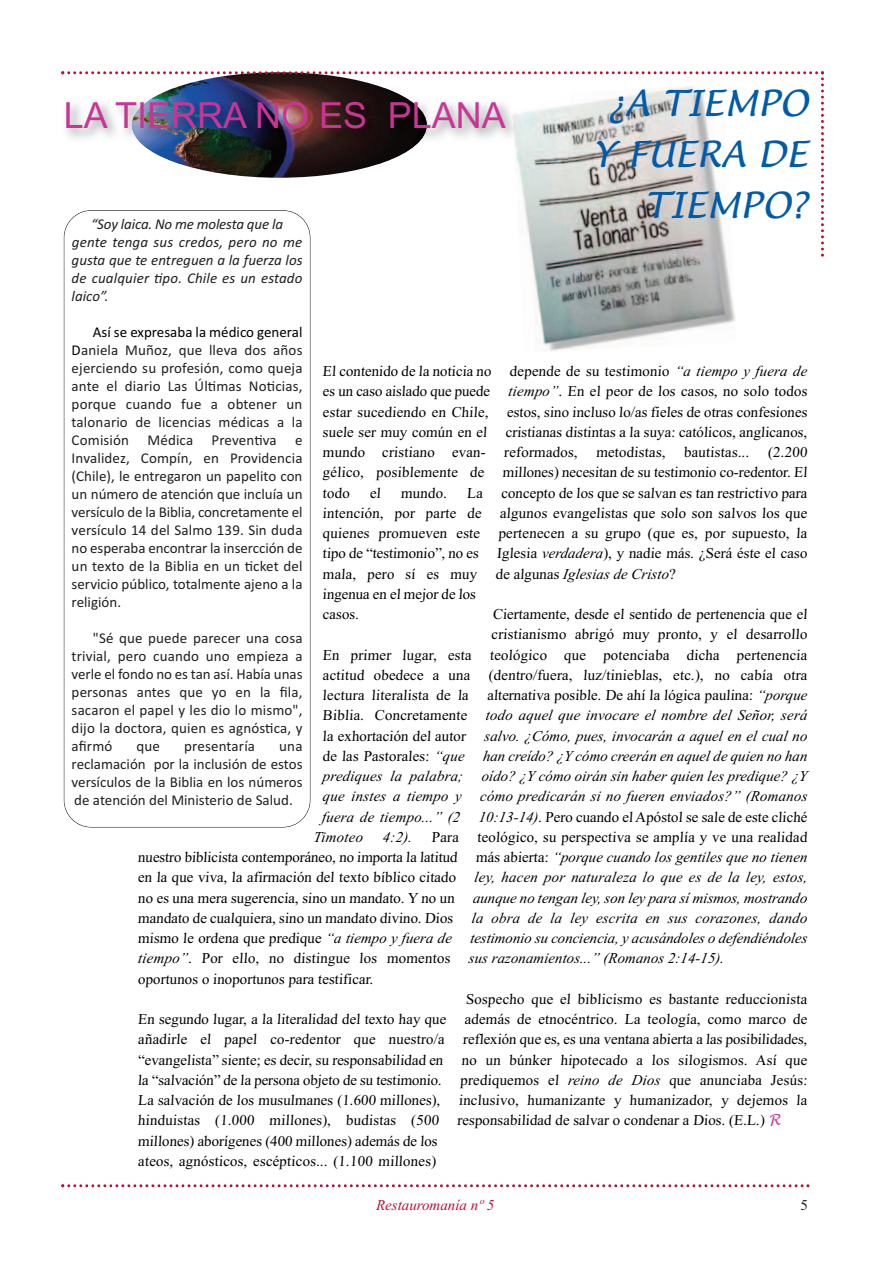
<style>
.page{position:relative;width:893px;height:1263px;background:#fff}
.page>*{position:absolute;margin:0;border:0;box-sizing:border-box;transform-origin:0 0}
.t1{font:italic 36px/51px "Lucida Casual";color:#015ba9;text-align:right}
.t2{font:36px "Arial";color:#ca3595}
.t3{font:15px/20.2px "Times New Roman";letter-spacing:.01em;color:#000}
.t4{font:15px/18px "Calibri";color:#231f20;text-align:justify}
.t5{font:italic 15px "Times New Roman";color:#000}
.t6{font:italic 15px/18px "Calibri";color:#231f20}
.t7{font:italic 15px "Times New Roman";color:#b90f36}
.t8{font:15px "Times New Roman";color:#231f20}
.s1{color:#000}
.s2{font-style:italic}
.s3{font-style:normal}
.s4{font-family:"TR Lucida Handwriting";font-style:italic;color:#ca3595}
</style>
<div class="page">
<img style="left:532px;top:257px;width:204px;height:94px">
<svg style="left:61px;top:1184px;width:748px;height:3px"></svg>
<svg style="left:61px;top:71px;width:763px;height:186px"></svg>
<div style="left:64px;top:210px;width:246px;height:617px;border:1px solid #000;border-radius:27px"></div>
<h1 class="t1" style="left:592px;top:78px;width:217px">¿A TIEMPO<br>Y FUERA DE<br>TIEMPO?</h1>
<h1 class="t2" style="left:64px;top:95px;width:444px">LA TIERRA NO ES PLANA</h1>
<p class="t6" style="left:72px;top:215px;width:232px;text-indent:20px">“Soy laica. No me molesta que la gente tenga sus credos, pero no me gusta que te entreguen a la fuerza los de cualquier tipo. Chile es un estado laico”.</p>
<p class="t4" style="left:72px;top:323px;width:232px;text-indent:21px"><span class="s1">Así se expresaba la médico general D</span>aniela Muñoz, que lleva dos años ejerciendo su profesión, como queja ante el diario Las Últimas Noticias, porque cuando fue a obtener un talonario de licencias médicas a la Comisión Médica Preventiva e Invalidez, Compín, en Providencia (Chile), le entregaron un papelito con un número de atención que incluía un versículo de la Biblia, concretamente el versículo 14 del Salmo 139. Sin duda no esperaba encontrar la insercción de un texto de la Biblia en un ticket del servicio público, totalmente ajeno a la religión.</p>
<p class="t4" style="left:72px;top:629px;width:232px;text-indent:21px">"Sé que puede parecer una cosa trivial, pero cuando uno empieza a verle el fondo no es tan así. Había unas personas antes que yo en la fila, sacaron el papel y les dio lo mismo", dijo la doctora, quien es agnóstica, y afirmó</p>
<p class="t3" style="left:323px;top:361px;width:172px">El contenido de la noticia no es un caso aislado que puede estar sucediendo en Chile, suele ser muy común en el mundo cristiano evan&shy;gélico, posiblemente de todo el mundo. La intención, por parte de quienes promueven este tipo de “testimonio”, no es mala, pero sí es muy ingenua en el mejor de los casos.</p>
<p class="t3" style="left:323px;top:644px;width:152px">En primer lugar, esta</p>
<p class="t3" style="left:323px;top:665px;width:150px">actitud obedece a una</p>
<p class="t3" style="left:323px;top:685px;width:149px">lectura literalista de la</p>
<p class="t3" style="left:323px;top:705px;width:147px">Biblia. Concretamente</p>
<p class="t3" style="left:323px;top:725px;width:146px">la exhortación del autor</p>
<p class="t3" style="left:323px;top:746px;width:145px">de las Pastorales: <span class="s2">“que</span></p>
<p class="t5" style="left:323px;top:767px;width:143px">prediques la palabra;</p>
<p class="t5" style="left:323px;top:787px;width:140px">que instes a tiempo y</p>
<p class="t5" style="left:322px;top:808px;width:141px">fuera de tiempo...” (2</p>
<p class="t5" style="left:314px;top:828px;width:148px">Timoteo 4:2). <span class="s3">Para</span></p>
<p class="t3" style="left:138px;top:847px;width:322px">nuestro biblicista contemporáneo, no importa la latitud</p>
<p class="t3" style="left:138px;top:867px;width:321px">en la que viva, la afirmación del texto bíblico citado</p>
<p class="t3" style="left:138px;top:887px;width:319px">no es una mera sugerencia, sino un mandato. Y no un</p>
<p class="t3" style="left:138px;top:908px;width:318px">mandato de cualquiera, sino un mandato divino. Dios</p>
<p class="t3" style="left:138px;top:928px;width:317px">mismo le ordena que predique <span class="s2">“a tiempo y fuera de</span></p>
<p class="t3" style="left:138px;top:948px;width:315px"><span class="s2">tiempo”</span>. Por ello, no distingue los momentos</p>
<p class="t3" style="left:138px;top:968px;width:238px">oportunos o inoportunos para testificar.</p>
<p class="t3" style="left:138px;top:1009px;width:311px">En segundo lugar, a la literalidad del texto hay que añadirle el papel co-redentor que nuestro/a “evangelista” siente; es decir, su responsabilidad en la “salvación” de la persona objeto de su testimonio.<br>La salvación de los musulmanes (1.600 millones), hinduistas (1.000 millones), budistas (500 millones) aborígenes (400 millones) además de los ateos, agnósticos, escépticos... (1.100 millones)</p>
<p class="t3" style="left:510px;top:361px;width:300px">depende de su testimonio <span class="s2">“a tiempo y fuera de</span></p>
<p class="t3" style="left:508px;top:381px;width:302px"><span class="s2">tiempo”</span>. En el peor de los casos, no solo todos</p>
<p class="t3" style="left:507px;top:401px;width:303px">estos, sino incluso lo/as fieles de otras confesiones</p>
<p class="t3" style="left:505px;top:422px;width:305px">cristianas distintas a la suya: católicos, anglicanos,</p>
<p class="t3" style="left:504px;top:442px;width:306px">reformados, metodistas, bautistas... (2.200</p>
<p class="t3" style="left:503px;top:462px;width:308px">millones) necesitan de su testimonio co-redentor. El</p>
<p class="t3" style="left:501px;top:482px;width:309px">concepto de los que se salvan es tan restrictivo para</p>
<p class="t3" style="left:500px;top:503px;width:310px">algunos evangelistas que solo son salvos los que</p>
<p class="t3" style="left:498px;top:523px;width:312px">pertenecen a su grupo (que es, por supuesto, la</p>
<p class="t3" style="left:497px;top:543px;width:313px">Iglesia <span class="s2">verdadera</span>), y nadie más. ¿Será éste el caso</p>
<p class="t5" style="left:495px;top:565px;width:183px"><span class="s3">de algunas</span> Iglesias de Cristo<span class="s3">?</span></p>
<p class="t3" style="left:493px;top:604px;width:317px">Ciertamente, desde el sentido de pertenencia que el</p>
<p class="t3" style="left:491px;top:624px;width:319px">cristianismo abrigó muy pronto, y el desarrollo</p>
<p class="t3" style="left:490px;top:644px;width:320px">teológico que potenciaba dicha pertenencia</p>
<p class="t3" style="left:488px;top:665px;width:322px">(dentro/fuera, luz/tinieblas, etc.), no cabía otra</p>
<p class="t3" style="left:487px;top:685px;width:323px">alternativa posible. De ahí la lógica paulina: <span class="s2">“porque</span></p>
<p class="t5" style="left:486px;top:706px;width:324px">todo aquel que invocare el nombre del Señor, será</p>
<p class="t5" style="left:484px;top:727px;width:326px">salvo. ¿Cómo, pues, invocarán a aquel en el cual no</p>
<p class="t5" style="left:483px;top:747px;width:327px">han creído? ¿Y cómo creerán en aquel de quien no han</p>
<p class="t5" style="left:481px;top:767px;width:327px">oído? ¿Y cómo oirán sin haber quien les predique? ¿Y</p>
<p class="t5" style="left:480px;top:787px;width:330px">cómo predicarán si no fueren enviados?” (Romanos</p>
<p class="t3" style="left:478px;top:806px;width:332px"><span class="s2">10:13-14)</span>. Pero cuando el Apóstol se sale de este cliché</p>
<p class="t3" style="left:477px;top:827px;width:333px">teológico, su perspectiva se amplía y ve una realidad</p>
<p class="t5" style="left:476px;top:848px;width:334px"><span class="s3">más abierta:</span> “porque cuando los gentiles que no tienen</p>
<p class="t5" style="left:474px;top:868px;width:334px">ley, hacen por naturaleza lo que es de la ley, estos,</p>
<p class="t5" style="left:473px;top:889px;width:337px">aunque no tengan ley, son ley para sí mismos, mostrando</p>
<p class="t5" style="left:471px;top:909px;width:339px">la obra de la ley escrita en sus corazones, dando</p>
<p class="t5" style="left:470px;top:929px;width:340px">testimonio su conciencia, y acusándoles o defendiéndoles</p>
<p class="t5" style="left:469px;top:949px;width:258px">sus razonamientos...” (Romanos 2:14-15).</p>
<p class="t3" style="left:466px;top:989px;width:344px">Sospecho que el biblicismo es bastante reduccionista</p>
<p class="t3" style="left:464px;top:1009px;width:346px">además de etnocéntrico. La teología, como marco de</p>
<p class="t3" style="left:463px;top:1029px;width:347px">reflexión que es, es una ventana abierta a las posibilidades,</p>
<p class="t3" style="left:461px;top:1049px;width:349px">no un búnker hipotecado a los silogismos. Así que</p>
<p class="t3" style="left:460px;top:1070px;width:350px">prediquemos el <span class="s2">reino de Dios</span> que anunciaba Jesús:</p>
<p class="t3" style="left:459px;top:1090px;width:351px">inclusivo, humanizante y humanizador, y dejemos la</p>
<p class="t3" style="left:457px;top:1110px;width:325px">responsabilidad de salvar o condenar a Dios. (E.L.) <span class="s4">R</span></p>
<p class="t4" style="left:137px;top:737px;width:25px">que</p>
<p class="t4" style="left:184px;top:737px;width:72px">presentaría</p>
<p class="t4" style="left:72px;top:737px;width:232px;text-indent:208px">una reclamación por la inclusión de estos versículos de la Biblia en los números de atención del Ministerio de Salud.</p>
<p class="t7" style="left:376px;top:1196px;width:120px">Restauromanía nº 5</p>
<p class="t8" style="left:800px;top:1196px;width:9px">5</p>
</div>
